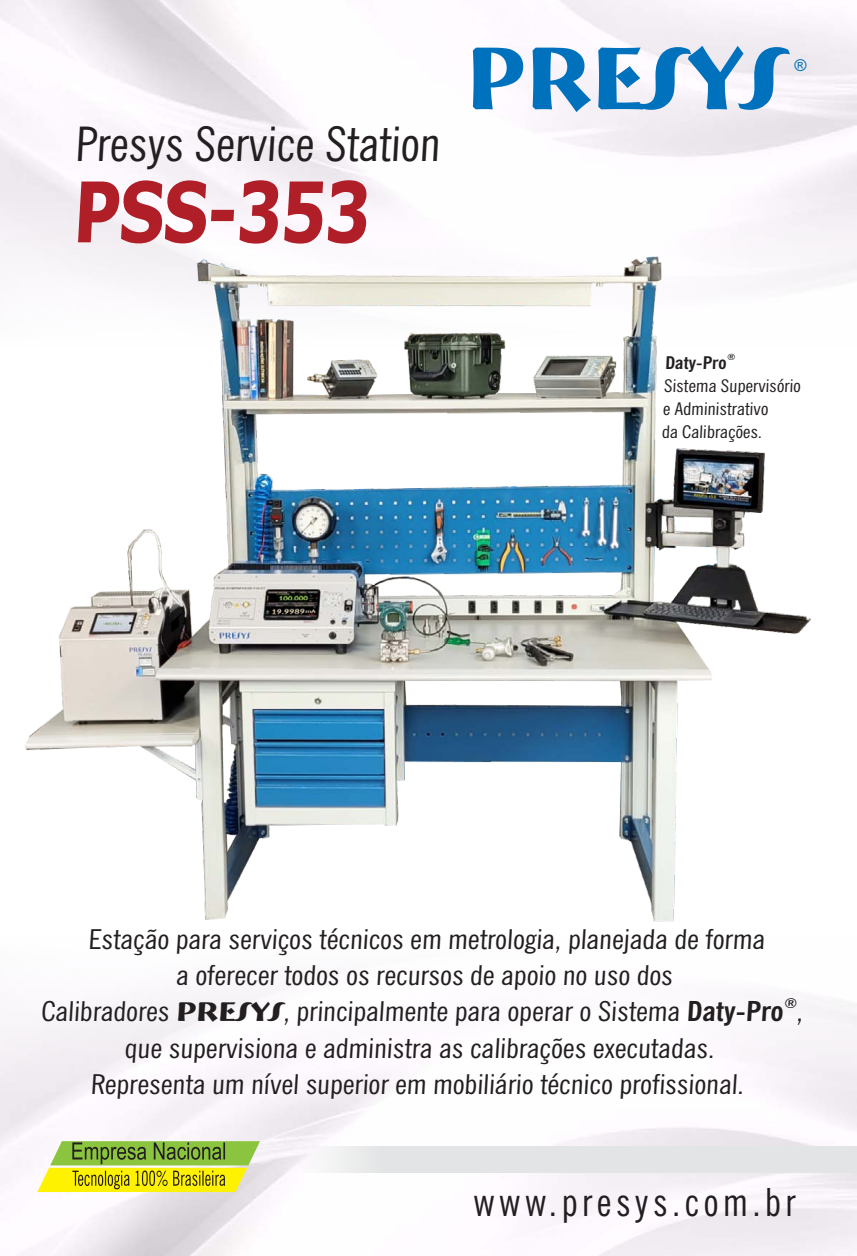
<style>
.page{position:relative;width:857px;height:1256px;background:#fff}
.page>*{position:absolute;margin:0;border:0;box-sizing:border-box;transform-origin:0 0}
.t1{font:700 83.7px "Tahoma";color:#b01f28;scale:.83 1}
.t2{font:condensed 47.55px "News Gothic BT";color:#231f20;scale:1.05 1}
.t3{font:condensed 38.85px "News Gothic BT";letter-spacing:.115em;color:#231f20}
.t4{font:condensed 27.45px/36.2px "News Gothic BT";color:#231f20;text-align:center;scale:1.13 1}
.t5{font:condensed 17.4px/23px "News Gothic BT";color:#231f20;scale:1.13 1}
.t6{font:700 condensed 17.4px "News Gothic BT";color:#231f20;scale:1.13 1}
.t7{font:16.35px "Arial";color:#0071bc}
.t8{font:700 condensed 13.65px "News Gothic BT";color:#231f20;scale:1.13 1}
.t9{font:700 condensed 8.7px "News Gothic BT";color:#231f20;scale:1.13 1}
.s1{font-family:"Bremen BT";font-weight:700;font-stretch:normal}
.s2{font-weight:700}
</style>
<div class="page">
<img style="left:0;top:0;width:856px;height:283px">
<img style="left:0;top:241px;width:837px;height:734px">
<div style="left:271px;top:1146px;width:585px;height:27px;background:#e3e4e5"></div>
<svg style="left:473px;top:46px;width:316px;height:66px"></svg>
<svg style="left:37px;top:1141px;width:223px;height:51px;background:#b7c53f"></svg>
<h2 class="t2" style="left:75px;top:125px;width:352px">Presys Service Station</h2>
<h1 class="t1" style="left:73px;top:178px;width:363px">PSS-353</h1>
<p class="t7" style="left:794px;top:59px;width:14px">®</p>
<p class="t9" style="left:726px;top:353px;width:9px">®</p>
<p class="t6" style="left:665px;top:355px;width:57px">Daty-Pro</p>
<p class="t5" style="left:661px;top:376px;width:125px">Sistema Supervisório e Administrativo<br>da Calibrações.</p>
<p class="t4" style="left:88px;top:924px;width:601px">Estação para serviços técnicos em metrologia, planejada de forma a oferecer todos os recursos de apoio no uso dos</p>
<p class="t8" style="left:784px;top:997px;width:14px">®</p>
<p class="t4" style="left:41px;top:996px;width:677px">Calibradores <span class="s1">PRESYS</span>, principalmente para operar o Sistema <span class="s2">Daty-Pro</span> , que supervisiona e administra as calibrações executadas.<br>Representa um nível superior em mobiliário técnico profissional.</p>
<h3 class="t3" style="left:473px;top:1187px;width:324px">www.presys.com.br</h3>
</div>
